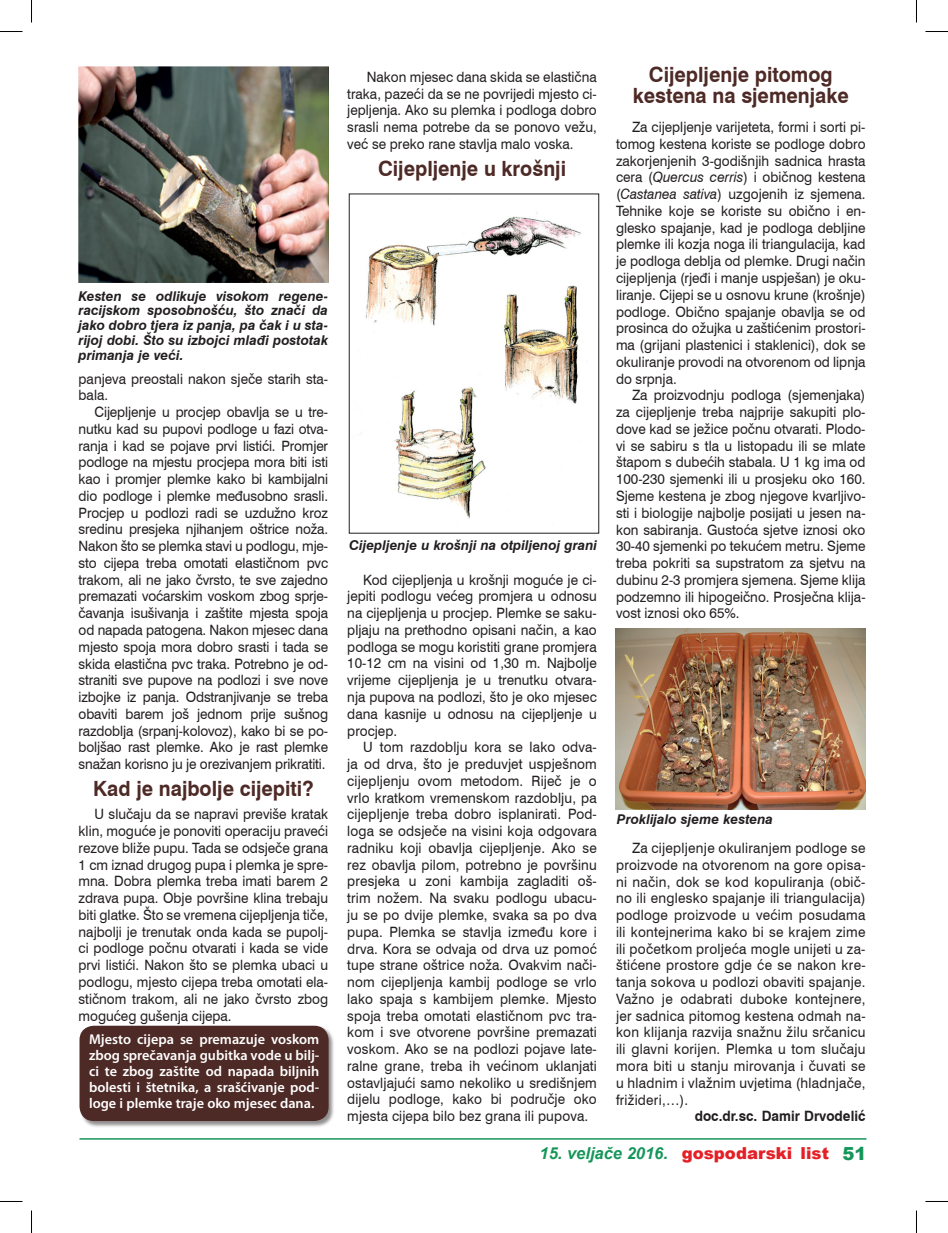
<style>
.page{position:relative;width:948px;height:1233px;background:#fff}
.page>*{position:absolute;margin:0;border:0;box-sizing:border-box;transform-origin:0 0}
.t1{font:700 21px/21px "Swiss 721 BT";color:#4e2a26;text-align:center;scale:.95 1}
.t2{font:italic 700 16.5px "Arial";color:#159659}
.t3{font:14.25px/16.8px "Swiss 721 BT";color:#231f20;text-align:justify;scale:.95 1}
.t4{font:600 14.25px/15.9px "Myriad Pro";color:#fff;text-align:justify}
.t5{font:700 14.25px "Swiss 721 BT";color:#231f20;scale:.95 1}
.t6{font:italic 700 13.5px/14.9px "Swiss 721 BT";color:#231f20;text-align:justify}
.s1{font-style:italic}
.s2{font-weight:900;font-style:normal;color:#e41f25}
.s3{font-weight:900;font-style:normal;font-size:18px}
</style>
<div class="page">
<hr style="left:79px;top:1138px;width:787px;height:1px;background:#159659">
<img style="left:79px;top:66px;width:249px;height:216px">
<img style="left:353px;top:212px;width:228px;height:307px">
<div style="left:349px;top:193px;width:250px;height:340px;border:1px solid #231f20"></div>
<div style="left:79px;top:1025px;width:256px;height:102px;background:#231f20;opacity:.5"></div>
<div style="left:79px;top:1025px;width:249px;height:95px;background:#4e2a26;border-radius:14px"></div>
<img style="left:615px;top:628px;width:250px;height:181px">
<svg style="left:0;top:31px;width:22px;height:1px"></svg>
<svg style="left:925px;top:31px;width:22px;height:1px"></svg>
<svg style="left:0;top:1201px;width:22px;height:1px"></svg>
<svg style="left:925px;top:1201px;width:22px;height:1px"></svg>
<svg style="left:31px;top:0;width:1px;height:23px"></svg>
<svg style="left:31px;top:1210px;width:1px;height:22px"></svg>
<svg style="left:916px;top:0;width:1px;height:23px"></svg>
<svg style="left:916px;top:1210px;width:1px;height:22px"></svg>
<p class="t6" style="left:79px;top:288px;width:251px">Kesten se odlikuje visokom regene&shy;racijskom sposobnošću, što znači da jako dobro tjera iz panja, pa čak i u sta&shy;rijoj dobi. Što su izbojci mlađi postotak primanja je veći.</p>
<p class="t3" style="left:79px;top:370px;width:264px">panjeva preostali nakon sječe starih sta&shy;bala.</p>
<p class="t3" style="left:79px;top:403px;width:264px;text-indent:16px">Cijepljenje u procjep obavlja se u tre&shy;nutku kad su pupovi podloge u fazi otva&shy;ranja i kad se pojave prvi listići. Promjer podloge na mjestu procjepa mora biti isti kao i promjer plemke kako bi kambijalni dio podloge i plemke međusobno srasli.<br>Procjep u podlozi radi se uzdužno kroz sredinu presjeka njihanjem oštrice noža.<br>Nakon što se plemka stavi u podlogu, mje&shy;sto cijepa treba omotati elastičnom pvc trakom, ali ne jako čvrsto, te sve zajedno premazati voćarskim voskom zbog sprje&shy;čavanja isušivanja i zaštite mjesta spoja od napada patogena. Nakon mjesec dana mjesto spoja mora dobro srasti i tada se skida elastična pvc traka. Potrebno je od&shy;straniti sve pupove na podlozi i sve nove izbojke iz panja. Odstranjivanje se treba obaviti barem još jednom prije sušnog razdoblja (srpanj-kolovoz), kako bi se po&shy;boljšao rast plemke. Ako je rast plemke snažan korisno ju je orezivanjem prikratiti.</p>
<h1 class="t1" style="left:93px;top:778px;width:233px">Kad je najbolje cijepiti?</h1>
<p class="t3" style="left:79px;top:805px;width:264px;text-indent:16px">U slučaju da se napravi previše kratak klin, moguće je ponoviti operaciju praveći rezove bliže pupu. Tada se odsječe grana 1 cm iznad drugog pupa i plemka je spre&shy;mna. Dobra plemka treba imati barem 2 zdrava pupa. Obje površine klina trebaju biti glatke. Što se vremena cijepljenja tiče, najbolji je trenutak onda kada se pupolj&shy;ci podloge počnu otvarati i kada se vide prvi listići. Nakon što se plemka ubaci u podlogu, mjesto cijepa treba omotati ela&shy;stičnom trakom, ali ne jako čvrsto zbog mogućeg gušenja cijepa.</p>
<p class="t4" style="left:89px;top:1030px;width:232px">Mjesto cijepa se premazuje voskom zbog sprečavanja gubitka vode u bilj&shy;ci te zbog zaštite od napada biljnih bolesti i štetnika, a srašćivanje pod&shy;loge i plemke traje oko mjesec dana.</p>
<p class="t3" style="left:347px;top:68px;width:264px;text-indent:19px">Nakon mjesec dana skida se elastična traka, pazeći da se ne povrijedi mjesto ci&shy;jepljenja. Ako su plemka i podloga dobro srasli nema potrebe da se ponovo vežu, već se preko rane stavlja malo voska.</p>
<h1 class="t1" style="left:378px;top:158px;width:199px">Cijepljenje u krošnji</h1>
<p class="t6" style="left:349px;top:537px;width:249px">Cijepljenje u krošnji na otpiljenoj grani</p>
<p class="t3" style="left:347px;top:571px;width:264px;text-indent:16px">Kod cijepljenja u krošnji moguće je ci&shy;jepiti podlogu većeg promjera u odnosu na cijepljenja u procjep. Plemke se saku&shy;pljaju na prethodno opisani način, a kao podloga se mogu koristiti grane promjera 10-12 cm na visini od 1,30 m. Najbolje vrijeme cijepljenja je u trenutku otvara&shy;nja pupova na podlozi, što je oko mjesec dana kasnije u odnosu na cijepljenje u procjep.</p>
<p class="t3" style="left:347px;top:738px;width:264px;text-indent:16px">U tom razdoblju kora se lako odva&shy;ja od drva, što je preduvjet uspješnom cijepljenju ovom metodom. Riječ je o vrlo kratkom vremenskom razdoblju, pa cijepljenje treba dobro isplanirati. Pod&shy;loga se odsječe na visini koja odgovara radniku koji obavlja cijepljenje. Ako se rez obavlja pilom, potrebno je površinu presjeka u zoni kambija zagladiti oš&shy;trim nožem. Na svaku podlogu ubacu&shy;ju se po dvije plemke, svaka sa po dva pupa. Plemka se stavlja između kore i drva. Kora se odvaja od drva uz pomoć tupe strane oštrice noža. Ovakvim nači&shy;nom cijepljenja kambij podloge se vrlo lako spaja s kambijem plemke. Mjesto spoja treba omotati elastičnom pvc tra&shy;kom i sve otvorene površine premazati voskom. Ako se na podlozi pojave late&shy;ralne grane, treba ih većinom uklanjati ostavljajući samo nekoliko u središnjem dijelu podloge, kako bi područje oko mjesta cijepa bilo bez grana ili pupova.</p>
<h1 class="t1" style="left:632px;top:64px;width:229px">Cijepljenje pitomog kestena na sjemenjake</h1>
<p class="t3" style="left:616px;top:118px;width:264px;text-indent:16px">Za cijepljenje varijeteta, formi i sorti pi&shy;tomog kestena koriste se podloge dobro zakorjenjenih 3-godišnjih sadnica hrasta cera (<span class="s1">Quercus cerris</span>) i običnog kestena (<span class="s1">Castanea sativa</span>) uzgojenih iz sjemena.<br>Tehnike koje se koriste su obično i en&shy;glesko spajanje, kad je podloga debljine plemke ili kozja noga ili triangulacija, kad je podloga deblja od plemke. Drugi način cijepljenja (rjeđi i manje uspješan) je oku&shy;liranje. Cijepi se u osnovu krune (krošnje) podloge. Obično spajanje obavlja se od prosinca do ožujka u zaštićenim prostori&shy;ma (grijani plastenici i staklenici), dok se okuliranje provodi na otvorenom od lipnja do srpnja.</p>
<p class="t3" style="left:616px;top:387px;width:264px;text-indent:16px">Za proizvodnju podloga (sjemenjaka) za cijepljenje treba najprije sakupiti plo&shy;dove kad se ježice počnu otvarati. Plodo&shy;vi se sabiru s tla u listopadu ili se mlate štapom s dubećih stabala. U 1 kg ima od 100-230 sjemenki ili u prosjeku oko 160.<br>Sjeme kestena je zbog njegove kvarljivo&shy;sti i biologije najbolje posijati u jesen na&shy;kon sabiranja. Gustoća sjetve iznosi oko 30-40 sjemenki po tekućem metru. Sjeme treba pokriti sa supstratom za sjetvu na dubinu 2-3 promjera sjemena. Sjeme klija podzemno ili hipogeično. Prosječna klija&shy;vost iznosi oko 65%.</p>
<p class="t6" style="left:617px;top:811px;width:158px">Proklijalo sjeme kestena</p>
<p class="t3" style="left:616px;top:839px;width:264px;text-indent:16px">Za cijepljenje okuliranjem podloge se proizvode na otvorenom na gore opisa&shy;ni način, dok se kod kopuliranja (obič&shy;no ili englesko spajanje ili triangulacija) podloge proizvode u većim posudama ili kontejnerima kako bi se krajem zime ili početkom proljeća mogle unijeti u za&shy;štićene prostore gdje će se nakon kre&shy;tanja sokova u podlozi obaviti spajanje.<br>Važno je odabrati duboke kontejnere, jer sadnica pitomog kestena odmah na&shy;kon klijanja razvija snažnu žilu srčanicu ili glavni korijen. Plemka u tom slučaju mora biti u stanju mirovanja i čuvati se u hladnim i vlažnim uvjetima (hladnjače, frižideri,…).</p>
<p class="t5" style="left:694px;top:1107px;width:181px">doc.dr.sc. Damir Drvodelić</p>
<p class="t2" style="left:539px;top:1142px;width:328px">15. veljače 2016. <span class="s2">gospodarski list</span> <span class="s3">51</span></p>
</div>
